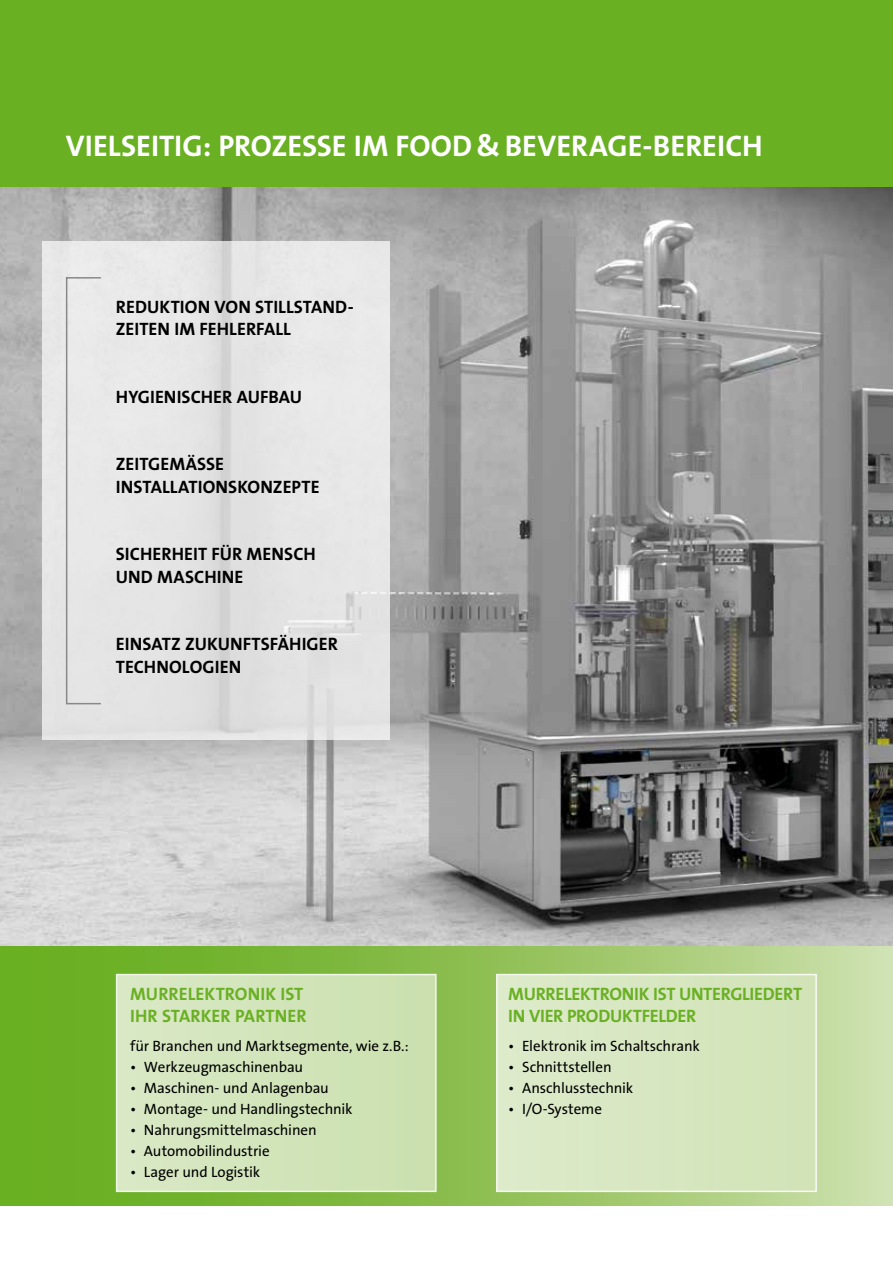
<style>
.page{position:relative;width:893px;height:1263px;background:#fff}
.page>*{position:absolute;margin:0;border:0;box-sizing:border-box;transform-origin:0 0}
.t1{font:700 30px "The Sans B7";color:#fff}
.t2{font:700 18px/22.5px "The Sans B7";letter-spacing:.005em;color:#000}
.t3{font:700 18px/22.5px "The Sans B7";letter-spacing:-.01em;color:#6ab023}
.t4{font:15px "The Sans B5 Plain";letter-spacing:-.01em;color:#000}
</style>
<div class="page">
<div style="left:0;top:0;width:893px;height:187px;background:#6ab023"></div>
<img style="left:0;top:187px;width:893px;height:759px">
<div style="left:43px;top:241px;width:347px;height:499px;background:#e5e5e5"></div>
<div style="left:66px;top:277px;width:36px;height:427px;border:2px solid #87888a"></div>
<svg style="left:0;top:946px;width:893px;height:259px;background:#8fc157"></svg>
<div style="left:117px;top:974px;width:319px;height:217px;background:#d2e5ba"></div>
<div style="left:116px;top:974px;width:321px;height:218px;border:2px solid #fff"></div>
<div style="left:497px;top:974px;width:319px;height:217px;background:#d7e7c0"></div>
<div style="left:496px;top:974px;width:321px;height:218px;border:2px solid #fff"></div>
<h1 class="t1" style="left:66px;top:130px;width:698px">VIELSEITIG: PROZESSE IM FOOD&amp;BEVERAGE-BEREICH</h1>
<p class="t2" style="left:116px;top:296px;width:238px">REDUKTION VON STILLSTAND-<br>ZEITEN IM FEHLERFALL</p>
<p class="t2" style="left:116px;top:386px;width:188px">HYGIENISCHER AUFBAU</p>
<p class="t2" style="left:116px;top:453px;width:205px">ZEITGEMÄSSE<br>INSTALLATIONSKONZEPTE</p>
<p class="t2" style="left:116px;top:543px;width:201px">SICHERHEIT FÜR MENSCH<br>UND MASCHINE</p>
<p class="t2" style="left:116px;top:633px;width:224px">EINSATZ ZUKUNFTSFÄHIGER<br>TECHNOLOGIEN</p>
<p class="t3" style="left:130px;top:983px;width:178px">MURRELEKTRONIK IST<br>IHR STARKER PARTNER</p>
<p class="t4" style="left:130px;top:1038px;width:280px">für Branchen und Marktsegmente, wie z.B.:</p>
<p class="t4" style="left:130px;top:1059px;width:175px">• Werkzeugmaschinenbau</p>
<p class="t4" style="left:130px;top:1080px;width:200px">• Maschinen- und Anlagenbau</p>
<p class="t4" style="left:130px;top:1101px;width:224px">• Montage- und Handlingstechnik</p>
<p class="t4" style="left:130px;top:1122px;width:188px">• Nahrungsmittelmaschinen</p>
<p class="t4" style="left:130px;top:1143px;width:141px">• Automobilindustrie</p>
<p class="t4" style="left:130px;top:1164px;width:132px">• Lager und Logistik</p>
<p class="t3" style="left:508px;top:983px;width:295px">MURRELEKTRONIK IST UNTERGLIEDERT<br>IN VIER PRODUKTFELDER</p>
<p class="t3" style="left:468px;top:996px;width:204px">MURRELEKTRONIK BIETET</p>
<p class="t4" style="left:508px;top:1038px;width:193px">• Elektronik im Schaltschrank</p>
<p class="t4" style="left:508px;top:1059px;width:105px">• Schnittstellen</p>
<p class="t4" style="left:508px;top:1080px;width:126px">• Anschlusstechnik</p>
<p class="t4" style="left:508px;top:1101px;width:95px">• I/O-Systeme</p>
</div>
